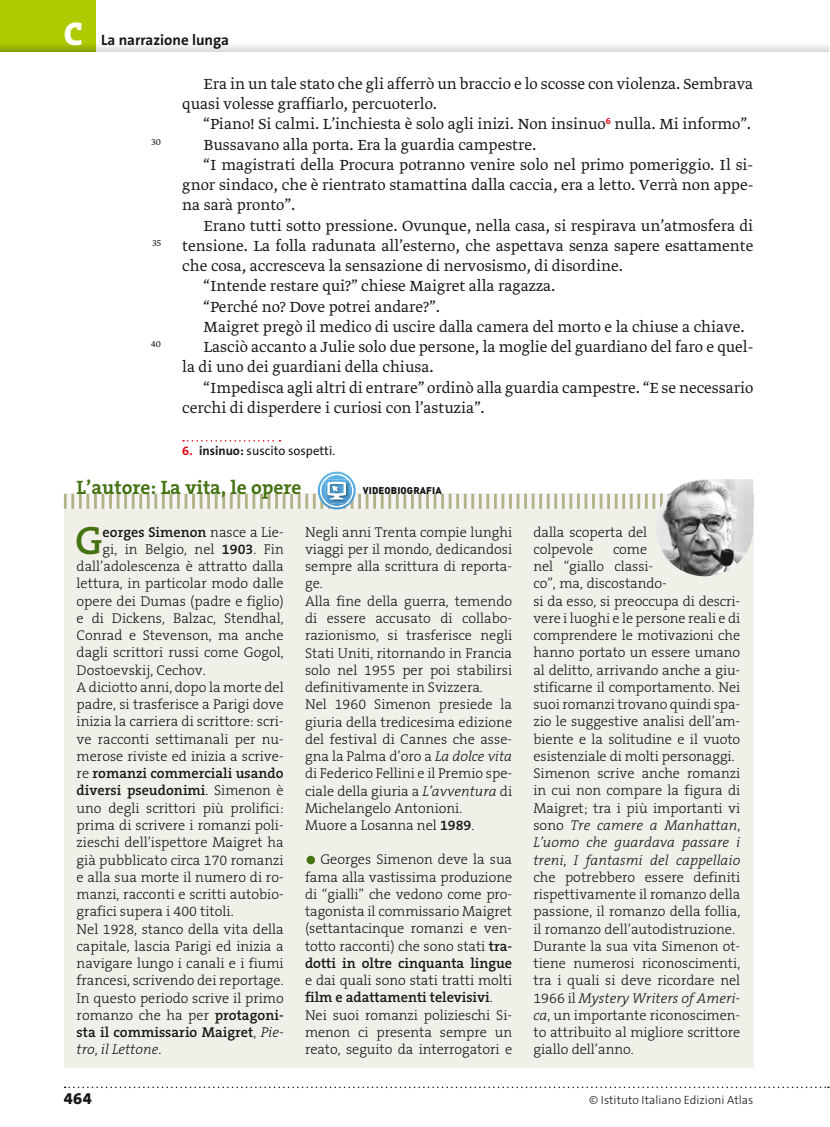
<style>
.page{position:relative;width:830px;height:1127px;background:#fff}
.page>*{position:absolute;margin:0;border:0;box-sizing:border-box;transform-origin:0 0}
.t1{font:600 39.75px "The Serif B6";color:#457213}
.t2{font:800 33px "The Serif B8";color:#fff}
.t3{font:700 19.5px "The Serif B7";color:#457213}
.t4{font:300 17.25px/20.2px "Greta Text Pro";color:#171715}
.t5{font:800 16.5px "The Sans B8";color:#171715}
.t6{font:700 15px "The Sans B7";color:#171715}
.t7{font:300 14.25px/17.2px "The Serif B3";color:#171715}
.t8{font:600 14.25px/17.2px "The Serif B6";color:#171715}
.t9{font:italic 300 14.25px "The Serif B3";color:#171715}
.t10{font:12.75px "The Sans B5 Plain";color:#171715}
.t11{font:300 12px "The Sans B3";color:#171715}
.t12{font:300 10.5px "Greta Text Pro";color:#171715}
.t13{font:900 9.75px "DIN Pro";letter-spacing:.01em;color:#171715}
.s1{font-family:"The Sans B7";font-weight:700;color:#e3000a}
.s2{font-family:"The Sans B7";font-weight:700}
.s3{font-family:"The Serif B3";font-weight:300}
.s4{font-family:"The Serif B6";font-weight:600}
.s5{font-family:"The Serif B3";font-weight:300;font-style:italic}
.s6{font-style:normal}
.s7{font-style:italic}
</style>
<div class="page">
<div style="left:96px;top:43px;width:732px;height:8px;background:#eeeded"></div>
<div style="left:0;top:0;width:96px;height:51px;background:#afca00"></div>
<svg style="left:0;top:45px;width:96px;height:6px"></svg>
<svg style="left:65px;top:1086px;width:763px;height:2px"></svg>
<svg style="left:183px;top:440px;width:97px;height:1px"></svg>
<div style="left:64px;top:505px;width:689px;height:562px;background:#f0efe8"></div>
<div style="left:306px;top:856px;width:9px;height:8px;background:#457213;border-radius:50%"></div>
<img style="left:658px;top:509px;width:94px;height:67px">
<svg style="left:64px;top:474px;width:689px;height:35px"></svg>
<h2 class="t2" style="left:64px;top:16px;width:21px">C</h2>
<p class="t6" style="left:101px;top:32px;width:129px">La narrazione lunga</p>
<p class="t12" style="left:151px;top:135px;width:11px">30</p>
<p class="t12" style="left:152px;top:237px;width:10px">35</p>
<p class="t12" style="left:151px;top:338px;width:11px">40</p>
<p class="t4" style="left:182px;top:74px;width:572px;text-indent:21px">Era in un tale stato che gli afferrò un braccio e lo scosse con violenza. Sembrava quasi volesse graffiarlo, percuoterlo.</p>
<p class="t4" style="left:203px;top:115px;width:549px">“Piano! Si calmi. L’inchiesta è solo agli inizi. Non insinuo<sup>6</sup> nulla. Mi informo”.</p>
<p class="t4" style="left:203px;top:135px;width:334px">Bussavano alla porta. Era la guardia campestre.</p>
<p class="t4" style="left:203px;top:155px;width:551px">“I magistrati della Procura potranno venire solo nel primo pomeriggio. Il si-</p>
<p class="t4" style="left:182px;top:175px;width:572px">gnor sindaco, che è rientrato stamattina dalla caccia, era a letto. Verrà non appe-</p>
<p class="t4" style="left:182px;top:196px;width:114px">na sarà pronto”.</p>
<p class="t4" style="left:203px;top:216px;width:551px">Erano tutti sotto pressione. Ovunque, nella casa, si respirava un’atmosfera di</p>
<p class="t4" style="left:182px;top:236px;width:572px">tensione. La folla radunata all’esterno, che aspettava senza sapere esattamente</p>
<p class="t4" style="left:182px;top:256px;width:442px">che cosa, accresceva la sensazione di nervosismo, di disordine.</p>
<p class="t4" style="left:203px;top:277px;width:353px">“Intende restare qui?” chiese Maigret alla ragazza.</p>
<p class="t4" style="left:203px;top:297px;width:238px">“Perché no? Dove potrei andare?”.</p>
<p class="t4" style="left:203px;top:317px;width:542px">Maigret pregò il medico di uscire dalla camera del morto e la chiuse a chiave.</p>
<p class="t4" style="left:203px;top:337px;width:551px">Lasciò accanto a Julie solo due persone, la moglie del guardiano del faro e quel-</p>
<p class="t4" style="left:182px;top:358px;width:253px">la di uno dei guardiani della chiusa.</p>
<p class="t4" style="left:203px;top:378px;width:551px">“Impedisca agli altri di entrare” ordinò alla guardia campestre. “E se necessario</p>
<p class="t4" style="left:182px;top:398px;width:304px">cerchi di disperdere i curiosi con l’astuzia”.</p>
<p class="t10" style="left:182px;top:444px;width:154px"><span class="s1">6.</span> <span class="s2">insinuo:</span> suscito sospetti.</p>
<h3 class="t3" style="left:77px;top:477px;width:226px">L’autore: La vita, le opere</h3>
<p class="t13" style="left:363px;top:484px;width:80px">VIDEOBIOGRAFIA</p>
<h1 class="t1" style="left:75px;top:520px;width:29px">G</h1>
<p class="t8" style="left:102px;top:524px;width:183px">eorges Simenon <span class="s3">nasce a Lie-</span></p>
<p class="t7" style="left:77px;top:541px;width:208px;text-indent:26px">gi, in Belgio, nel <span class="s4">1903</span>. Fin dall’adolescenza è attratto dalla lettura, in particolar modo dalle opere dei Dumas (padre e figlio) e di Dickens, Balzac, Stendhal,<br>Conrad e Stevenson, ma anche dagli scrittori russi come Gogol,<br>Dostoevskij, Cechov.<br>A diciotto anni, dopo la morte del padre, si trasferisce a Parigi dove inizia la carriera di scrittore: scri&shy;ve racconti settimanali per nu&shy;merose riviste ed inizia a scrive-</p>
<p class="t8" style="left:77px;top:765px;width:208px"><span class="s3">re</span> romanzi commerciali usando diversi pseudonimi<span class="s3">. Simenon è</span></p>
<p class="t7" style="left:77px;top:800px;width:208px">uno degli scrittori più prolifici: prima di scrivere i romanzi poli&shy;zieschi dell’ispettore Maigret ha già pubblicato circa 170 romanzi e alla sua morte il numero di ro&shy;manzi, racconti e scritti autobio&shy;grafici supera i 400 titoli.<br>Nel 1928, stanco della vita della capitale, lascia Parigi ed inizia a navigare lungo i canali e i fiumi francesi, scrivendo dei reportage.<br>In questo periodo scrive il primo romanzo che ha per <span class="s4">protagoni-</span></p>
<p class="t8" style="left:77px;top:1024px;width:208px">sta il commissario Maigret<span class="s3">,</span> <span class="s5">Pie-</span></p>
<p class="t9" style="left:77px;top:1042px;width:86px">tro<span class="s6">,</span> il Lettone<span class="s6">.</span></p>
<p class="t7" style="left:305px;top:524px;width:208px">Negli anni Trenta compie lunghi viaggi per il mondo, dedicandosi sempre alla scrittura di reporta&shy;ge.<br>Alla fine della guerra, temendo di essere accusato di collabo&shy;razionismo, si trasferisce negli<br>Stati Uniti, ritornando in Francia solo nel 1955 per poi stabilirsi definitivamente in Svizzera.<br>Nel 1960 Simenon presiede la giuria della tredicesima edizione del festival di Cannes che asse&shy;gna la Palma d’oro a <span class="s7">La dolce vita </span>di Federico Fellini e il Premio spe&shy;ciale della giuria a <span class="s7">L’avventura</span> di<br>Michelangelo Antonioni.<br>Muore a Losanna nel <span class="s4">1989</span>.</p>
<p class="t7" style="left:305px;top:851px;width:208px;text-align:justify;text-indent:15px">Georges Simenon deve la sua fama alla vastissima produzione di “gialli” che vedono come pro&shy;tagonista il commissario Maigret (settantacinque romanzi e ven&shy;totto racconti) che sono stati <span class="s4">tra-</span></p>
<p class="t8" style="left:305px;top:955px;width:208px">dotti in oltre cinquanta lingue</p>
<p class="t7" style="left:305px;top:972px;width:208px">e dai quali sono stati tratti molti</p>
<p class="t8" style="left:305px;top:989px;width:189px">film e adattamenti televisivi<span class="s3">.</span></p>
<p class="t7" style="left:305px;top:1007px;width:208px;text-align:justify">Nei suoi romanzi polizieschi Si&shy;menon ci presenta sempre un reato, seguito da interrogatori e</p>
<p class="t7" style="left:533px;top:524px;width:115px">dalla scoperta del colpevole</p>
<p class="t7" style="left:533px;top:541px;width:208px;text-indent:79px">come<br>nel “giallo classi-<br>co”, ma, discostando-<br>si da esso, si preoccupa di descri&shy;vere i luoghi e le persone reali e di comprendere le motivazioni che hanno portato un essere umano al delitto, arrivando anche a giu&shy;stificarne il comportamento. Nei suoi romanzi trovano quindi spa&shy;zio le suggestive analisi dell’am&shy;biente e la solitudine e il vuoto esistenziale di molti personaggi.<br>Simenon scrive anche romanzi in cui non compare la figura di<br>Maigret; tra i più importanti vi sono <span class="s7">Tre camere a Manhattan</span>,<br><span class="s7">L’uomo che guardava passare i treni</span>, <span class="s7">I fantasmi del cappellaio </span>che potrebbero essere definiti rispettivamente il romanzo della passione, il romanzo della follia, il romanzo dell’autodistruzione.<br>Durante la sua vita Simenon ot&shy;tiene numerosi riconoscimenti, tra i quali si deve ricordare nel<br>1966 il <span class="s7">Mystery Writers of Ameri&shy;ca</span>, un importante riconoscimen&shy;to attribuito al migliore scrittore giallo dell’anno.</p>
<p class="t5" style="left:64px;top:1089px;width:29px">464</p>
<p class="t11" style="left:589px;top:1093px;width:165px">© Istituto Italiano Edizioni Atlas</p>
</div>
